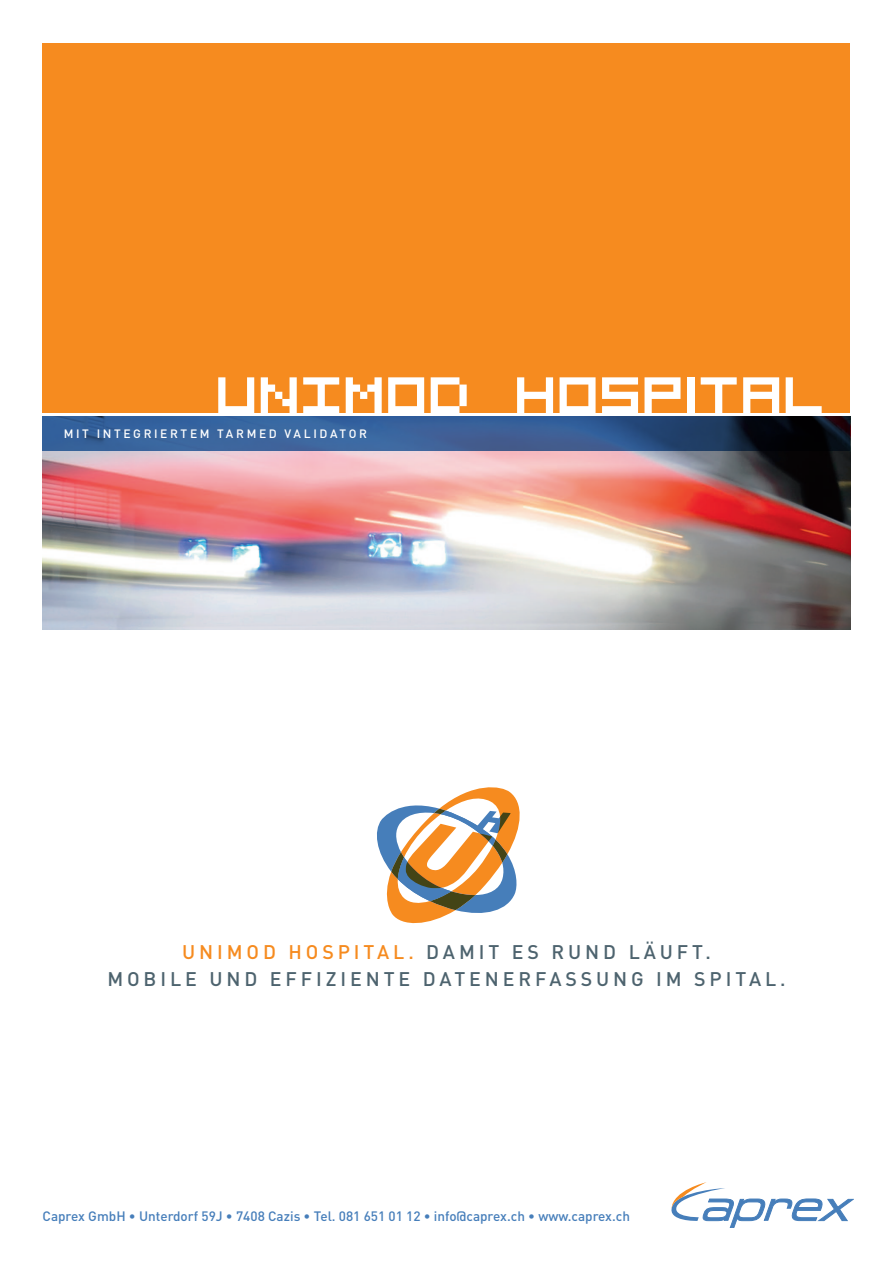
<style>
.page{position:relative;width:893px;height:1263px;background:#fff}
.page>*{position:absolute;margin:0;border:0;box-sizing:border-box;transform-origin:0 0}
.t1{font:72px "Visitor TT1 BRK";letter-spacing:-.01em;color:#fff}
.t2{font:500 19.5px/27px "DIN";letter-spacing:.2em;color:#4d636e}
.t3{font:500 19.5px "DIN";letter-spacing:.2em;color:#f68b1f}
.t4{font:500 13.5px "DIN";color:#467eba}
.t5{font:500 12px "DIN";letter-spacing:.22em;color:#fff}
.s1{color:#4d636e}
</style>
<div class="page">
<div style="left:43px;top:43px;width:807px;height:369px;background:#f68b1f"></div>
<img style="left:43px;top:451px;width:807px;height:178px">
<svg style="left:43px;top:417px;width:807px;height:34px;background:#2e5080"></svg>
<svg style="left:377px;top:787px;width:143px;height:137px"></svg>
<svg style="left:671px;top:1182px;width:183px;height:46px"></svg>
<h1 class="t1" style="left:218px;top:363px;width:612px">UNIMOD Hospital</h1>
<p class="t5" style="left:64px;top:426px;width:305px">MIT INTEGRIERTEM TAR ME D VALIDA TOR</p>
<h2 class="t2" style="left:107px;top:937px;width:680px;text-indent:371px">IT ES RU ND LÄU FT.<br>MOBILE U ND E FFIZIENTE DATENERFASSU NG IM SPITAL.</h2>
<h2 class="t3" style="left:182px;top:939px;width:261px">UNI MO D HOSPITAL. <span class="s1">DAM</span></h2>
<p class="t4" style="left:43px;top:1207px;width:589px">CAPREX GMBH • UNTERDORF 59J • 7408 CAZIS • TEL. 081 651 01 12 • INFO@CAPREX.CH • WWW.CAPREX.CH</p>
</div>
